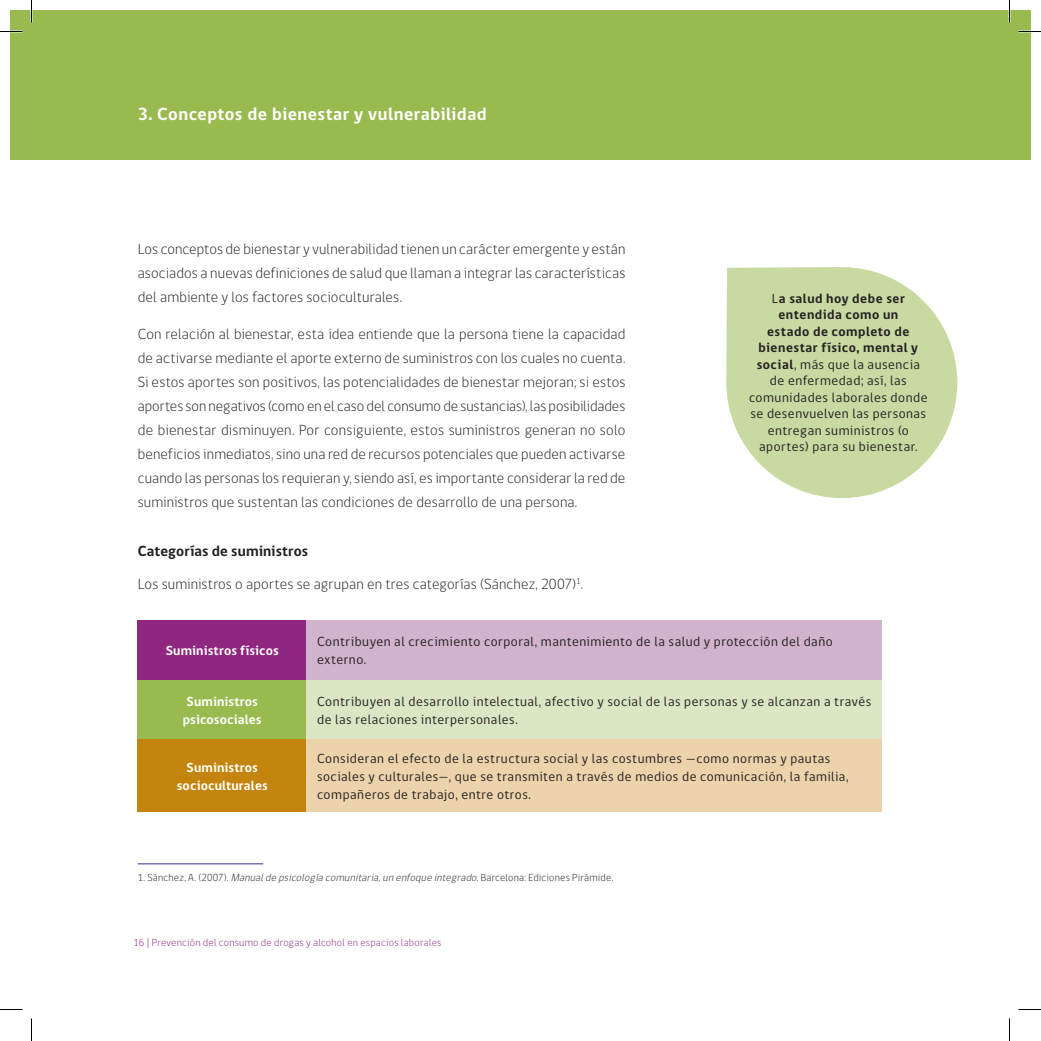
<style>
.page{position:relative;width:1041px;height:1041px;background:#fff}
.page>*{position:absolute;margin:0;border:0;box-sizing:border-box;transform-origin:0 0}
.t1{font:700 18px "gob CL";letter-spacing:.025em;color:#fff}
.t2{font:300 15px/24px "gob CL";letter-spacing:.01em;color:#231f20;text-align:justify}
.t3{font:13.5px/16.5px "gob CL";letter-spacing:.04em;color:#231f20}
.t4{font:700 13.5px/18px "gob CL";letter-spacing:.01em;color:#fff}
.t5{font:300 10.5px "gob CL";color:#231f20}
.t6{font:300 10.5px "gob CL";letter-spacing:.025em;color:#8f267f}
.s1{font-weight:700}
.s2{font-style:italic}
</style>
<div class="page">
<div style="left:10px;top:10px;width:1021px;height:149px;background:#99ba4f"></div>
<svg style="left:726px;top:267px;width:231px;height:231px;fill:#c8d9a2"></svg>
<div style="left:138px;top:620px;width:169px;height:60px;background:#8f267f"></div>
<div style="left:307px;top:620px;width:575px;height:60px;background:#d1b3cd"></div>
<div style="left:138px;top:680px;width:169px;height:59px;background:#99ba4f"></div>
<div style="left:307px;top:680px;width:575px;height:59px;background:#dbe6c5"></div>
<div style="left:138px;top:739px;width:169px;height:73px;background:#c3850e"></div>
<div style="left:307px;top:739px;width:575px;height:73px;background:#edd3ab"></div>
<hr style="left:138px;top:863px;width:125px;height:1px;background:#2e3092">
<svg style="left:0;top:31px;width:22px;height:1px"></svg>
<svg style="left:1018px;top:31px;width:23px;height:1px"></svg>
<svg style="left:0;top:1009px;width:22px;height:1px"></svg>
<svg style="left:1018px;top:1009px;width:23px;height:1px"></svg>
<svg style="left:31px;top:0;width:1px;height:23px"></svg>
<svg style="left:31px;top:1018px;width:1px;height:23px"></svg>
<svg style="left:1009px;top:0;width:1px;height:23px"></svg>
<svg style="left:1009px;top:1018px;width:1px;height:23px"></svg>
<p class="t1" style="left:138px;top:102px;width:351px">3. Conceptos de bienestar y vulnerabilidad</p>
<p class="t2" style="left:138px;top:237px;width:489px">Los conceptos de bienestar y vulnerabilidad tienen un carácter emergente y están asociados a nuevas definiciones de salud que llaman a integrar las características del ambiente y los factores socioculturales.</p>
<p class="t2" style="left:138px;top:322px;width:489px">Con relación al bienestar, esta idea entiende que la persona tiene la capacidad de activarse mediante el aporte externo de suministros con los cuales no cuenta.<br>Si estos aportes son positivos, las potencialidades de bienestar mejoran; si estos aportes son negativos (como en el caso del consumo de sustancias), las posibilidades de bienestar disminuyen. Por consiguiente, estos suministros generan no solo beneficios inmediatos, sino una red de recursos potenciales que pueden activarse cuando las personas los requieran y, siendo así, es importante considerar la red de suministros que sustentan las condiciones de desarrollo de una persona.</p>
<p class="t2" style="left:138px;top:535px;width:447px;line-height:32.5px"><span class="s1">Categorías de suministros<br></span>Los suministros o aportes se agrupan en tres categorías (Sánchez, 2007)<sup>1</sup>.</p>
<p class="t3" style="left:749px;top:290px;width:180px;text-align:center">L<span class="s1">a salud hoy debe ser entendida como un<br>estado de completo de bienestar físico, mental y social</span>, más que la ausencia de enfermedad; así, las comunidades laborales donde se desenvuelven las personas entregan suministros (o aportes) para su bienestar.</p>
<p class="t4" style="left:166px;top:642px;width:115px">Suministros físicos</p>
<p class="t3" style="left:317px;top:633px;width:517px;line-height:18px">Contribuyen al crecimiento corporal, mantenimiento de la salud y protección del daño externo.</p>
<p class="t4" style="left:183px;top:693px;width:80px">Suministros psicosociales</p>
<p class="t3" style="left:317px;top:693px;width:556px;line-height:18px">Contribuyen al desarrollo intelectual, afectivo y social de las personas y se alcanzan a través de las relaciones interpersonales.</p>
<p class="t4" style="left:177px;top:758px;width:93px;text-align:center">Suministros socioculturales</p>
<p class="t3" style="left:317px;top:749px;width:533px;line-height:18px">Consideran el efecto de la estructura social y las costumbres —como normas y pautas sociales y culturales—, que se transmiten a través de medios de comunicación, la familia, compañeros de trabajo, entre otros.</p>
<p class="t5" style="left:138px;top:870px;width:477px">1 . S á n c h e z , A . ( 2 0 0 7 ) . <span class="s2">Manualdepsicologíacomunitaria,unenfoqueintegrado</span>. B a rc e lo n a : E d i c i o n e s P i r á m i d e .</p>
<p class="t6" style="left:134px;top:935px;width:309px">16 | Prevención del consumo de drogas y alcohol en espacios laborales</p>
</div>
